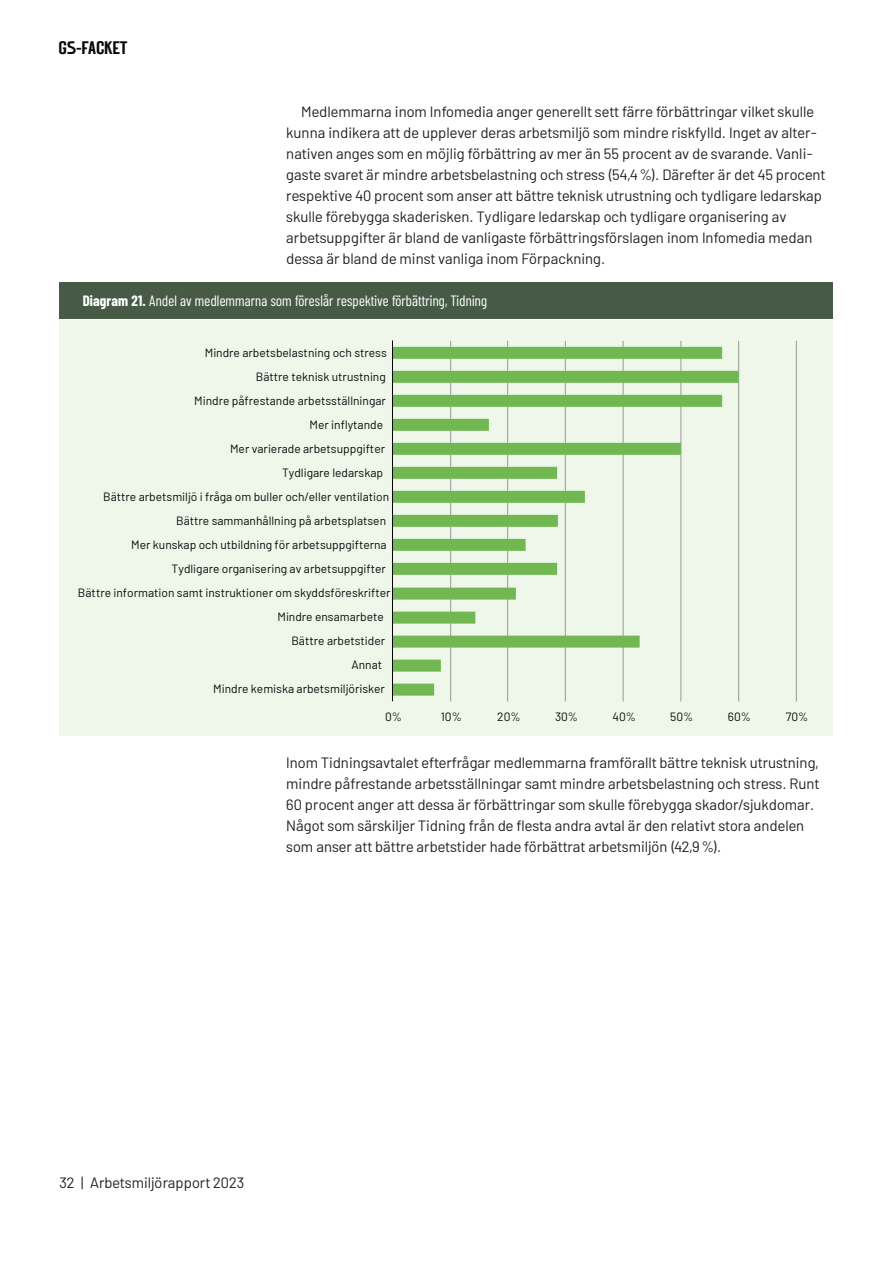
<style>
.page{position:relative;width:893px;height:1263px;background:#fff}
.page>*{position:absolute;margin:0;border:0;box-sizing:border-box;transform-origin:0 0}
.t1{font:18px "GS Grotezk";color:#080a0a}
.paragraph_small__10pt__INDRAG{font:15px/21px "Barlow";color:#231f20}
.paragraph_small__10pt{font:15px/21px "Barlow";color:#231f20}
.Diagram_no_toc{font:15px "Barlow Condensed";letter-spacing:.01em;color:#fff}
.t2{font:12px "Barlow";color:#080a0a}
.s1{font-weight:700}
</style>
<div class="page">
<div style="left:286px;top:282px;width:547px;height:37px;background:#465a46"></div>
<div style="left:59px;top:320px;width:774px;height:415px;background:#eff6ea"></div>
<hr style="left:450px;top:341px;width:1px;height:361px;background:#a2a3a3">
<hr style="left:507px;top:341px;width:1px;height:361px;background:#a2a3a3">
<hr style="left:565px;top:341px;width:1px;height:361px;background:#a2a3a3">
<hr style="left:623px;top:341px;width:1px;height:361px;background:#a2a3a3">
<hr style="left:680px;top:341px;width:1px;height:361px;background:#a2a3a3">
<hr style="left:738px;top:341px;width:1px;height:361px;background:#a2a3a3">
<hr style="left:796px;top:341px;width:1px;height:361px;background:#a2a3a3">
<svg style="left:393px;top:347px;width:346px;height:349px"></svg>
<hr style="left:392px;top:340px;width:1px;height:361px;background:#040504">
<div style="left:60px;top:282px;width:735px;height:37px;background:#465a46"></div>
<p class="t1" style="left:58px;top:40px;width:70px">GS-FACKET</p>
<p class="paragraph_small__10pt__INDRAG" style="left:286px;top:100px;width:541px;text-indent:15px">Medlemmarna inom Infomedia anger generellt sett färre förbättringar vilket skulle kunna indikera att de upplever deras arbetsmiljö som mindre riskfylld. Inget av alter&shy;nativen anges som en möjlig förbättring av mer än 55 procent av de svarande. Vanli&shy;gaste svaret är mindre arbetsbelastning och stress (54,4 %). Därefter är det 45 procent respektive 40 procent som anser att bättre teknisk utrustning och tydligare ledarskap skulle förebygga skaderisken. Tydligare ledarskap och tydligare organisering av arbetsuppgifter är bland de vanligaste förbättringsförslagen inom Infomedia medan dessa är bland de minst vanliga inom Förpackning.</p>
<p class="Diagram_no_toc" style="left:83px;top:290px;width:406px"><span class="s1">Diagram 21.</span> Andel av medlemmarna som föreslår respektive förbättring, Tidning</p>
<p class="t2" style="left:205px;top:345px;width:184px">Mindre arbetsbelastning och stress</p>
<p class="t2" style="left:256px;top:369px;width:132px">Bättre teknisk utrustning</p>
<p class="t2" style="left:194px;top:393px;width:193px">Mindre påfrestande arbetsställningar</p>
<p class="t2" style="left:310px;top:417px;width:75px">Mer inflytande</p>
<p class="t2" style="left:230px;top:441px;width:156px">Mer varierade arbetsuppgifter</p>
<p class="t2" style="left:282px;top:465px;width:103px">Tydligare ledarskap</p>
<p class="t2" style="left:103px;top:490px;width:287px">Bättre arbetsmiljö i fråga om buller och/eller ventilation</p>
<p class="t2" style="left:176px;top:514px;width:211px">Bättre sammanhållning på arbetsplatsen</p>
<p class="t2" style="left:131px;top:538px;width:257px">Mer kunskap och utbildning för arbetsuppgifterna</p>
<p class="t2" style="left:172px;top:562px;width:216px">Tydligare organisering av arbetsuppgifter</p>
<p class="t2" style="left:78px;top:586px;width:314px">Bättre information samt instruktioner om skyddsföreskrifter</p>
<p class="t2" style="left:277px;top:610px;width:108px">Mindre ensamarbete</p>
<p class="t2" style="left:291px;top:634px;width:95px">Bättre arbetstider</p>
<p class="t2" style="left:352px;top:658px;width:32px">Annat</p>
<p class="t2" style="left:213px;top:682px;width:173px">Mindre kemiska arbetsmiljörisker</p>
<p class="t2" style="left:385px;top:709px;width:18px">0%</p>
<p class="t2" style="left:441px;top:709px;width:23px">10%</p>
<p class="t2" style="left:497px;top:709px;width:25px">20%</p>
<p class="t2" style="left:555px;top:709px;width:25px">30%</p>
<p class="t2" style="left:613px;top:709px;width:25px">40%</p>
<p class="t2" style="left:670px;top:709px;width:25px">50%</p>
<p class="t2" style="left:728px;top:709px;width:25px">60%</p>
<p class="t2" style="left:786px;top:709px;width:24px">70%</p>
<p class="paragraph_small__10pt" style="left:286px;top:751px;width:535px">Inom Tidningsavtalet efterfrågar medlemmarna framförallt bättre teknisk utrustning, mindre påfrestande arbetsställningar samt mindre arbetsbelastning och stress. Runt 60 procent anger att dessa är förbättringar som skulle förebygga skador/sjukdomar.<br>Något som särskiljer Tidning från de flesta andra avtal är den relativt stora andelen som anser att bättre arbetstider hade förbättrat arbetsmiljön (42,9 %).</p>
<p class="paragraph_small__10pt__INDRAG" style="left:60px;top:1171px;width:186px">32 | Arbetsmiljörapport 2023</p>
</div>
